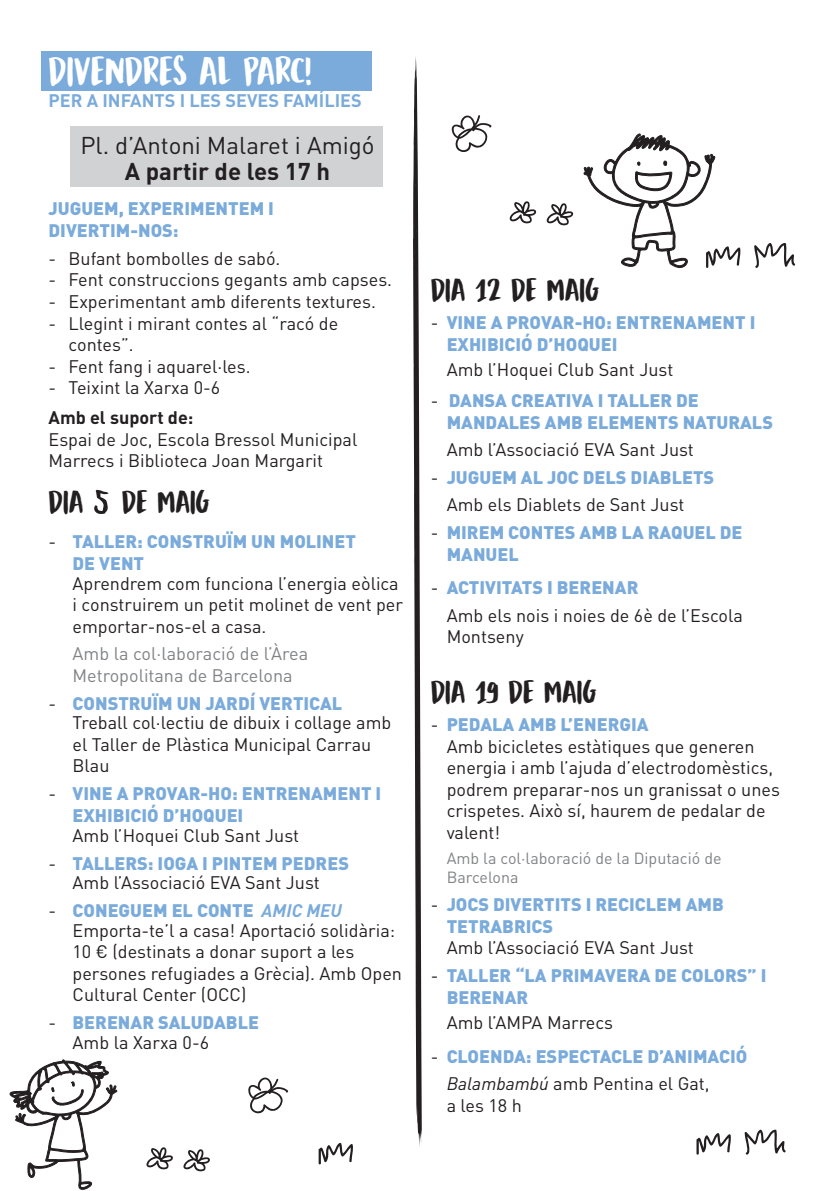
<style>
.page{position:relative;width:840px;height:1191px;background:#fff}
.page>*{position:absolute;margin:0;border:0;box-sizing:border-box;transform-origin:0 0}
.TEXT_NORMAL{font:40px "DK Mandarin Whispers";color:#fff}
.TEXT_NORMAL-2{font:32px "DK Mandarin Whispers";color:#231f20}
.TEXT_NORMAL-3{font:24px "DIN";color:#231f20}
.TEXT_NORMAL-4{font:700 24px "DIN";color:#231f20}
.TEXT_NORMAL-5{font:18px/21.6px "DIN";color:#231f20}
.ACTES{font:900 18px/22px "DIN";color:#7aabdb}
.ORGANITZA{font:18px/21.6px "DIN";color:#808285}
.ACTES-2{font:18px "DIN";color:#231f20}
.TEXT_NORMAL-6{font:700 18px "DIN";color:#7aabdb}
.TEXT_NORMAL-7{font:700 18px "DIN";color:#231f20}
.ORGANITZA-2{font:16px/19.2px "DIN";color:#808285}
.s1{font-weight:400;color:#231f20}
.s2{font-weight:700;font-style:italic}
.s3{font-style:italic}
</style>
<div class="page">
<div style="left:70px;top:126px;width:313px;height:61px;background:#d1d2d4"></div>
<div style="left:41px;top:51px;width:331px;height:39px;background:#7aabdb"></div>
<svg style="left:413px;top:57px;width:8px;height:1089px"></svg>
<svg style="left:94px;top:490px;width:14px;height:24px"></svg>
<svg style="left:146px;top:1147px;width:27px;height:22px"></svg>
<svg style="left:744px;top:1129px;width:41px;height:26px"></svg>
<svg style="left:696px;top:1133px;width:35px;height:22px"></svg>
<svg style="left:183px;top:1149px;width:27px;height:22px"></svg>
<svg style="left:318px;top:1143px;width:35px;height:21px"></svg>
<svg style="left:248px;top:1077px;width:40px;height:36px"></svg>
<svg style="left:9px;top:1059px;width:109px;height:131px"></svg>
<svg style="left:509px;top:201px;width:28px;height:23px"></svg>
<svg style="left:546px;top:203px;width:27px;height:23px"></svg>
<svg style="left:451px;top:115px;width:40px;height:37px"></svg>
<svg style="left:754px;top:243px;width:41px;height:25px"></svg>
<svg style="left:583px;top:133px;width:157px;height:136px"></svg>
<p class="TEXT_NORMAL" style="left:48px;top:47px;width:265px">DIVENDRES AL PARC!</p>
<p class="TEXT_NORMAL-6" style="left:48px;top:88px;width:314px">PER A INFANTS I LES SEVES FAMÍLIES</p>
<p class="TEXT_NORMAL-3" style="left:80px;top:130px;width:295px">Pl. d’Antoni Malaret i Amigó</p>
<p class="TEXT_NORMAL-4" style="left:125px;top:156px;width:207px">A partir de les 17 h</p>
<p class="ACTES" style="left:48px;top:197px;width:227px">JUGUEM, EXPERIMENTEM I<br>DIVERTIM-NOS:</p>
<p class="TEXT_NORMAL-5" style="left:48px;top:247px;width:233px">- Bufant bombolles de sabó.</p>
<p class="TEXT_NORMAL-5" style="left:48px;top:269px;width:345px">- Fent construccions gegants amb capses.</p>
<p class="TEXT_NORMAL-5" style="left:48px;top:290px;width:329px">- Experimentant amb diferents textures.</p>
<p class="TEXT_NORMAL-5" style="left:68px;top:312px;width:271px;text-indent:-20px">- Llegint i mirant contes al “racó de contes”.</p>
<p class="TEXT_NORMAL-5" style="left:48px;top:355px;width:203px">- Fent fang i aquarel·les.</p>
<p class="TEXT_NORMAL-5" style="left:48px;top:377px;width:173px">- Teixint la Xarxa 0-6</p>
<p class="TEXT_NORMAL-7" style="left:48px;top:406px;width:146px">Amb el suport de:</p>
<p class="TEXT_NORMAL-5" style="left:48px;top:428px;width:310px">Espai de Joc, Escola Bressol Municipal<br>Marrecs i Biblioteca Joan Margarit</p>
<p class="TEXT_NORMAL-2" style="left:48px;top:483px;width:163px">DIA DE MAIG</p>
<p class="ACTES" style="left:72px;top:529px;width:285px;text-indent:-24px"><span class="s1">-</span> TALLER: CONSTRUÏM UN MOLINET<br>DE VENT</p>
<p class="TEXT_NORMAL-5" style="left:72px;top:572px;width:332px">Aprendrem com funciona l’energia eòlica i construirem un petit molinet de vent per emportar-nos-el a casa.</p>
<p class="ORGANITZA" style="left:72px;top:642px;width:237px">Amb la col·laboració de l’Àrea<br>Metropolitana de Barcelona</p>
<p class="ACTES" style="left:48px;top:691px;width:295px"><span class="s1">-</span> CONSTRUÏM UN JARDÍ VERTICAL</p>
<p class="TEXT_NORMAL-5" style="left:72px;top:711px;width:320px">Treball col·lectiu de dibuix i collage amb el Taller de Plàstica Municipal Carrau<br>Blau</p>
<p class="ACTES" style="left:72px;top:781px;width:310px;text-indent:-24px"><span class="s1">-</span> VINE A PROVAR-HO: ENTRENAMENT I<br>EXHIBICIÓ D’HOQUEI</p>
<p class="TEXT_NORMAL-5" style="left:72px;top:824px;width:228px">Amb l’Hoquei Club Sant Just</p>
<p class="ACTES" style="left:48px;top:851px;width:302px"><span class="s1">-</span> TALLERS: IOGA I PINTEM PEDRES</p>
<p class="TEXT_NORMAL-5" style="left:72px;top:871px;width:248px">Amb l’Associació EVA Sant Just</p>
<p class="ACTES" style="left:48px;top:898px;width:295px"><span class="s1">-</span> CONEGUEM EL CONTE <span class="s2">AMIC MEU</span></p>
<p class="TEXT_NORMAL-5" style="left:72px;top:919px;width:331px">Emporta-te’l a casa! Aportació solidària:<br>10 € (destinats a donar suport a les persones refugiades a Grècia). Amb Open Cultural Center (OCC)</p>
<p class="ACTES" style="left:48px;top:1010px;width:212px"><span class="s1">-</span> BERENAR SALUDABLE</p>
<p class="TEXT_NORMAL-5" style="left:72px;top:1031px;width:138px">Amb la Xarxa 0-6</p>
<p class="TEXT_NORMAL-2" style="left:430px;top:271px;width:170px">DIA 12 DE MAIG</p>
<p class="ACTES" style="left:446px;top:310px;width:310px;text-indent:-16px"><span class="s1">-</span> VINE A PROVAR-HO: ENTRENAMENT I<br>EXHIBICIÓ D’HOQUEI</p>
<p class="ACTES-2" style="left:446px;top:358px;width:228px">Amb l’Hoquei Club Sant Just</p>
<p class="ACTES" style="left:446px;top:388px;width:327px;text-indent:-16px"><span class="s1">-</span> DANSA CREATIVA I TALLER DE<br>MANDALES AMB ELEMENTS NATURALS</p>
<p class="TEXT_NORMAL-5" style="left:446px;top:438px;width:248px">Amb l’Associació EVA Sant Just</p>
<p class="ACTES" style="left:430px;top:465px;width:285px"><span class="s1">-</span> JUGUEM AL JOC DELS DIABLETS</p>
<p class="TEXT_NORMAL-5" style="left:446px;top:493px;width:239px">Amb els Diablets de Sant Just</p>
<p class="ACTES" style="left:446px;top:520px;width:297px;text-indent:-16px"><span class="s1">-</span> MIREM CONTES AMB LA RAQUEL DE<br>MANUEL</p>
<p class="ACTES" style="left:430px;top:576px;width:209px"><span class="s1">-</span> ACTIVITATS I BERENAR</p>
<p class="TEXT_NORMAL-5" style="left:446px;top:604px;width:297px">Amb els nois i noies de 6è de l’Escola<br>Montseny</p>
<p class="TEXT_NORMAL-2" style="left:430px;top:673px;width:168px">DIA 19 DE MAIG</p>
<p class="ACTES" style="left:430px;top:712px;width:219px"><span class="s1">-</span> PEDALA AMB L’ENERGIA</p>
<p class="TEXT_NORMAL-5" style="left:446px;top:735px;width:334px">Amb bicicletes estàtiques que generen energia i amb l’ajuda d’electrodomèstics, podrem preparar-nos un granissat o unes crispetes. Això sí, haurem de pedalar de valent!</p>
<p class="ORGANITZA-2" style="left:446px;top:848px;width:276px">Amb la col·laboració de la Diputació de<br>Barcelona</p>
<p class="ACTES" style="left:446px;top:892px;width:278px;text-indent:-16px"><span class="s1">-</span> JOCS DIVERTITS I RECICLEM AMB<br>TETRABRICS</p>
<p class="TEXT_NORMAL-5" style="left:446px;top:936px;width:248px">Amb l’Associació EVA Sant Just</p>
<p class="ACTES" style="left:446px;top:963px;width:321px;text-indent:-16px"><span class="s1">-</span> TALLER “LA PRIMAVERA DE COLORS” I<br>BERENAR</p>
<p class="ACTES-2" style="left:446px;top:1011px;width:168px">Amb l’AMPA Marrecs</p>
<p class="ACTES" style="left:430px;top:1044px;width:318px"><span class="s1">-</span> CLOENDA: ESPECTACLE D’ANIMACIÓ</p>
<p class="TEXT_NORMAL-5" style="left:446px;top:1072px;width:264px"><span class="s3">Balambambú</span> amb Pentina el Gat,</p>
<p class="TEXT_NORMAL-5" style="left:446px;top:1094px;width:77px">a les 18 h</p>
</div>
